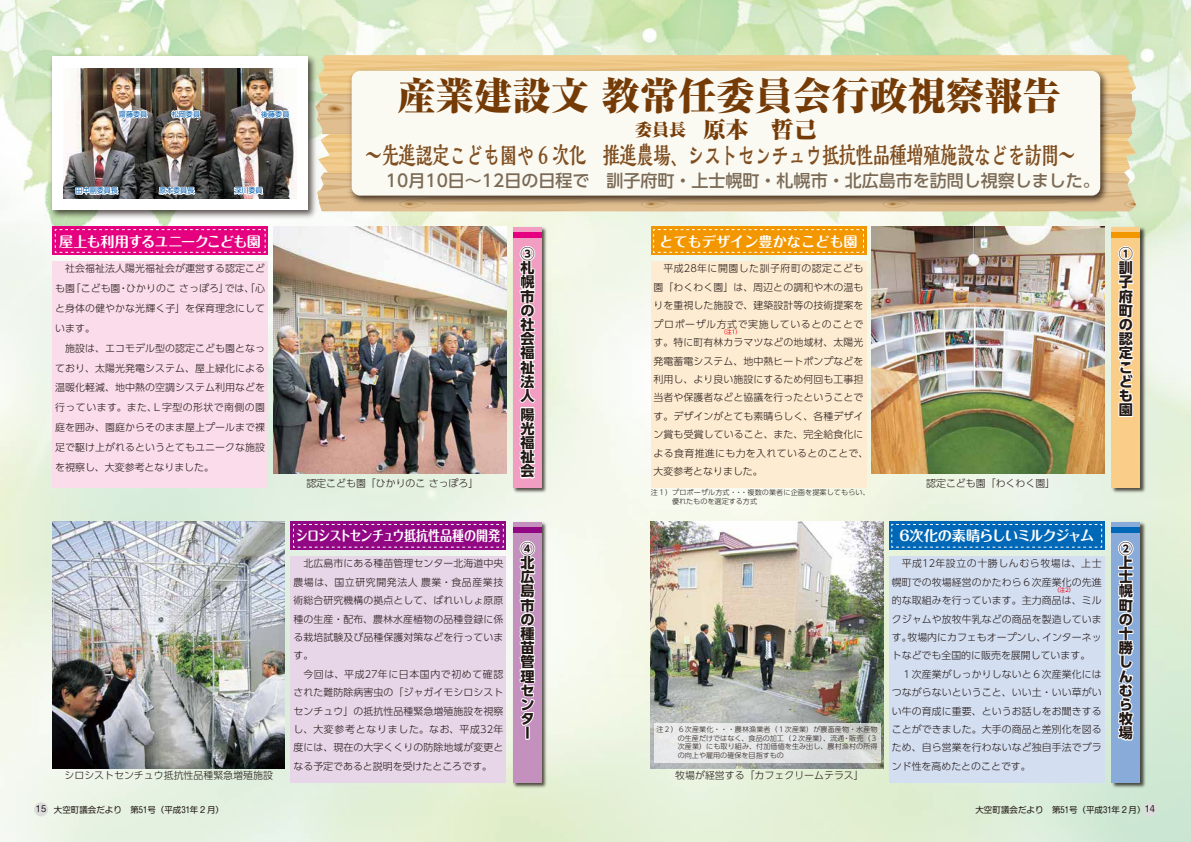
<style>
.page{position:relative;width:1191px;height:842px;background:#fff}
.page>*{position:absolute;margin:0;border:0;box-sizing:border-box;transform-origin:0 0}
.t1{font:800 expanded 38.3px "Ryumin Pr 6";color:#753b07}
.t2{font:800 24.1px "Kaimin Tu Std";color:#804f21;scale:.7 1}
.t3{font:800 expanded 22.7px "Ryumin Pr 6";color:#753b07}
.t4{font:500 17px "UD Shin Go Pr 6";color:#7a6a56}
.t5{font:700 14.2px/14.2px "UD Shin Go Pr 6";color:#221815;text-align:justify}
.t6{font:700 14.2px "Maru Fo Pro";letter-spacing:-.05em;color:#fff;scale:.85 1}
.t7{font:700 14.2px "Maru Fo Pro";letter-spacing:-.1em;color:#fff}
.t8{font:700 14.2px "Maru Fo Pro";letter-spacing:-.03em;color:#fff}
.t9{font:700 14.2px "Maru Fo Pro";color:#fff}
.t10{font:300 9.9px/18.4px "UD Shin Go Pr 6";letter-spacing:.01em;color:#221815}
.t11{font:8.5px "Shin M Go Pr 6";color:#221815}
.t12{font:300 7.1px/8.5px "UD Shin Go Pr 6";letter-spacing:.01em;color:#221815}
.t13{font:7.1px "UD Shin Go Pr 6";color:#005bac}
.t14{font:5.7px "UD Shin Go Pr 6";color:#e60012}
.s1{font-family:"Shin Go Pr 6"}
.s2{font-size:17px}
</style>
<div class="page">
<img style="left:0;top:0;width:1191px;height:842px">
<svg style="left:319px;top:55px;width:817px;height:156px;background:#e7c790"></svg>
<img style="left:346px;top:65px;width:765px;height:142px">
<div style="left:351px;top:71px;width:749px;height:125px;background:#fbfaf2;border-radius:9px"></div>
<img style="left:1110px;top:225px;width:37px;height:270px">
<div style="left:1111px;top:227px;width:29px;height:261px;background:#facd89"></div>
<div style="left:1111px;top:232px;width:29px;height:6px;background:#f39700"></div>
<div style="left:651px;top:227px;width:215px;height:28px;background:#f39700"></div>
<div style="left:651px;top:261px;width:215px;height:227px;background:#feecd2"></div>
<svg style="left:653px;top:229px;width:211px;height:24px"></svg>
<img style="left:1110px;top:520px;width:37px;height:270px">
<div style="left:1111px;top:522px;width:29px;height:260px;background:#88abda"></div>
<div style="left:1111px;top:527px;width:29px;height:6px;background:#0068b7"></div>
<div style="left:889px;top:522px;width:215px;height:28px;background:#0068b7"></div>
<div style="left:889px;top:556px;width:215px;height:226px;background:#d3def1"></div>
<svg style="left:891px;top:524px;width:211px;height:24px"></svg>
<img style="left:512px;top:225px;width:37px;height:270px">
<div style="left:513px;top:227px;width:28px;height:261px;background:#f19ec2"></div>
<div style="left:513px;top:232px;width:28px;height:6px;background:#e4007f"></div>
<div style="left:52px;top:227px;width:216px;height:28px;background:#e4007f"></div>
<div style="left:52px;top:261px;width:216px;height:227px;background:#fadcea"></div>
<svg style="left:54px;top:229px;width:212px;height:24px"></svg>
<img style="left:512px;top:520px;width:37px;height:270px">
<div style="left:513px;top:522px;width:28px;height:260px;background:#c490be"></div>
<div style="left:513px;top:527px;width:28px;height:6px;background:#920783"></div>
<div style="left:291px;top:522px;width:215px;height:28px;background:#920783"></div>
<div style="left:291px;top:556px;width:215px;height:226px;background:#e7d5e8"></div>
<img style="left:872px;top:227px;width:232px;height:246px">
<img style="left:651px;top:522px;width:232px;height:246px">
<img style="left:274px;top:227px;width:232px;height:246px">
<img style="left:52px;top:522px;width:233px;height:246px">
<img style="left:47px;top:51px;width:272px;height:170px">
<div style="left:52px;top:57px;width:256px;height:153px;background:#fff"></div>
<img style="left:64px;top:68px;width:232px;height:130px">
<svg style="left:1117px;top:246px;width:17px;height:171px"></svg>
<svg style="left:1117px;top:540px;width:17px;height:201px"></svg>
<svg style="left:519px;top:246px;width:17px;height:233px"></svg>
<svg style="left:292px;top:523px;width:244px;height:204px"></svg>
<div style="left:525px;top:726px;width:5px;height:14px;border:2px solid #fff"></div>
<svg style="left:117px;top:109px;width:33px;height:11px"></svg>
<svg style="left:170px;top:103px;width:32px;height:17px"></svg>
<svg style="left:259px;top:109px;width:33px;height:11px"></svg>
<svg style="left:232px;top:185px;width:33px;height:12px"></svg>
<svg style="left:157px;top:182px;width:40px;height:14px"></svg>
<svg style="left:74px;top:185px;width:46px;height:11px"></svg>
<svg style="left:653px;top:723px;width:227px;height:40px;background:#e1e3e2"></svg>
<div style="left:1142px;top:802px;width:15px;height:14px;background:#dcdddd;border-radius:50%"></div>
<div style="left:34px;top:802px;width:14px;height:14px;background:#dcdddd;border-radius:50%"></div>
<p class="t13" style="left:119px;top:109px;width:30px">齋藤委員</p>
<p class="t13" style="left:172px;top:109px;width:30px">松岡委員</p>
<p class="t13" style="left:261px;top:109px;width:30px">後藤委員</p>
<p class="t13" style="left:76px;top:185px;width:44px">田中副委員長</p>
<p class="t13" style="left:159px;top:185px;width:37px">原本委員長</p>
<p class="t13" style="left:234px;top:185px;width:30px">深川委員</p>
<p class="t8" style="left:59px;top:230px;width:203px">屋上も利用するユニークこども園</p>
<p class="t10" style="left:55px;top:258px;width:211px;line-height:19.8px">　社会福祉法人陽光福祉会が運営する認定こども園「こども園・ひかりのこ さっぽろ」では、「心と身体の健やかな光輝く子」を保育理念にしています。<br>　施設は、エコモデル型の認定こども園となっており、太陽光発電システム、屋上緑化による温暖化軽減、地中熱の空調システム利用などを行っています。また、<span class="s1">Ｌ</span>字型の形状で南側の園庭を囲み、園庭からそのまま屋上プールまで裸足で駆け上がれるというとてもユニークな施設を視察し、大変参考となりました。</p>
<p class="t1" style="left:397px;top:65px;width:665px">産業建設文 教常任委員会行政視察報告</p>
<p class="t3" style="left:635px;top:111px;width:183px"><span class="s2">委員長　</span>原本　哲己</p>
<p class="t2" style="left:365px;top:138px;width:1040px">～先進認定こども園や 6 次化　推進農場、シストセンチュウ抵抗性品種増殖施設などを訪問～　</p>
<p class="t4" style="left:352px;top:167px;width:749px">　　10月10日～12日の日程で　訓子府町・上士幌町・札幌市・北広島市を訪問し視察しました。</p>
<p class="t9" style="left:659px;top:230px;width:200px">とてもデザイン豊かなこども園</p>
<p class="t5" style="left:520px;top:246px;width:16px">③札幌市の社会福祉法人</p>
<p class="t5" style="left:520px;top:407px;width:16px">陽光福祉会</p>
<p class="t10" style="left:653px;top:259px;width:216px">　平成28年に開園した訓子府町の認定こども園「わくわく園」は、周辺との調和や木の温もりを重視した施設で、建築設計等の技術提案をプロポーザル方式で実施しているとのことです。特に町有林カラマツなどの地域材、太陽光発電蓄電システム、地中熱ヒートポンプなどを利用し、より良い施設にするため何回も工事担当者や保護者などと協議を行ったということです。デザインがとても素晴らしく、各種デザイン賞も受賞していること、また、完全給食化による食育推進にも力を入れているとのことで、大変参考となりました。</p>
<p class="t12" style="left:672px;top:488px;width:199px;text-indent:-21px">注１）プロポーザル方式・・・複数の業者に企画を提案してもらい、優れたものを選定する方式</p>
<p class="t14" style="left:720px;top:327px;width:22px">（注1）</p>
<p class="t10" style="left:306px;top:474px;width:173px">認定こども園「ひかりのこ さっぽろ」</p>
<p class="t10" style="left:926px;top:474px;width:130px">認定こども園「わくわく園」</p>
<p class="t6" style="left:296px;top:525px;width:242px">シロシストセンチュウ抵抗性品種の開発</p>
<p class="t5" style="left:520px;top:541px;width:15px">④北広島市の種苗管理センター</p>
<p class="t10" style="left:293px;top:554px;width:211px">　北広島市にある種苗管理センター北海道中央農場は、国立研究開発法人 農業・食品産業技術総合研究機構の拠点として、ばれいしょ原原種の生産・配布、農林水産植物の品種登録に係る栽培試験及び品種保護対策などを行っています。<br>　今回は、平成27年に日本国内で初めて確認された難防除病害虫の「ジャガイモシロシストセンチュウ」の抵抗性品種緊急増殖施設を視察し、大変参考となりました。なお、平成32年度には、現在の大字くくりの防除地域が変更となる予定であると説明を受けたところです。</p>
<p class="t12" style="left:677px;top:725px;width:201px;text-align:justify;text-indent:-21px">注２）６次産業化・・・農林漁業者（１次産業）が農畜産物・水産物の生産だけではなく、食品の加工（２次産業）、流通・販売（３次産業）にも取り組み、付加価値を生み出し、農村漁村の所得の向上や雇用の確保を目指すもの</p>
<p class="t10" style="left:64px;top:765px;width:210px">シロシストセンチュウ抵抗性品種緊急増殖施設</p>
<p class="t10" style="left:675px;top:765px;width:190px">牧場が経営する「カフェクリームテラス」</p>
<p class="t7" style="left:897px;top:525px;width:198px">６次化の素晴らしいミルクジャム</p>
<p class="t10" style="left:891px;top:554px;width:211px">　平成12年設立の十勝しんむら牧場は、上士幌町での牧場経営のかたわら６次産業化の先進的な取組みを行っています。主力商品は、ミルクジャムや放牧牛乳などの商品を製造しています。牧場内にカフェもオープンし、インターネットなどでも全国的に販売を展開しています。　１次産業がしっかりしないと６次産業化にはつながらないということ、いい土・いい草がいい牛の育成に重要、というお話しをお聞きすることができました。大手の商品と差別化を図るため、自ら営業を行わないなど独自手法でブランド性を高めたとのことです。</p>
<p class="t14" style="left:1053px;top:585px;width:22px">（注2）</p>
<p class="t5" style="left:1118px;top:246px;width:15px">①訓子府町の認定こども園</p>
<p class="t5" style="left:1118px;top:541px;width:16px">②上士幌町の十勝しんむら牧場</p>
<p class="t11" style="left:36px;top:802px;width:190px">15 大空町議会だより　第51号（平成３1年２月）</p>
<p class="t11" style="left:975px;top:802px;width:181px">大空町議会だより　第51号（平成31年２月）14</p>
</div>
